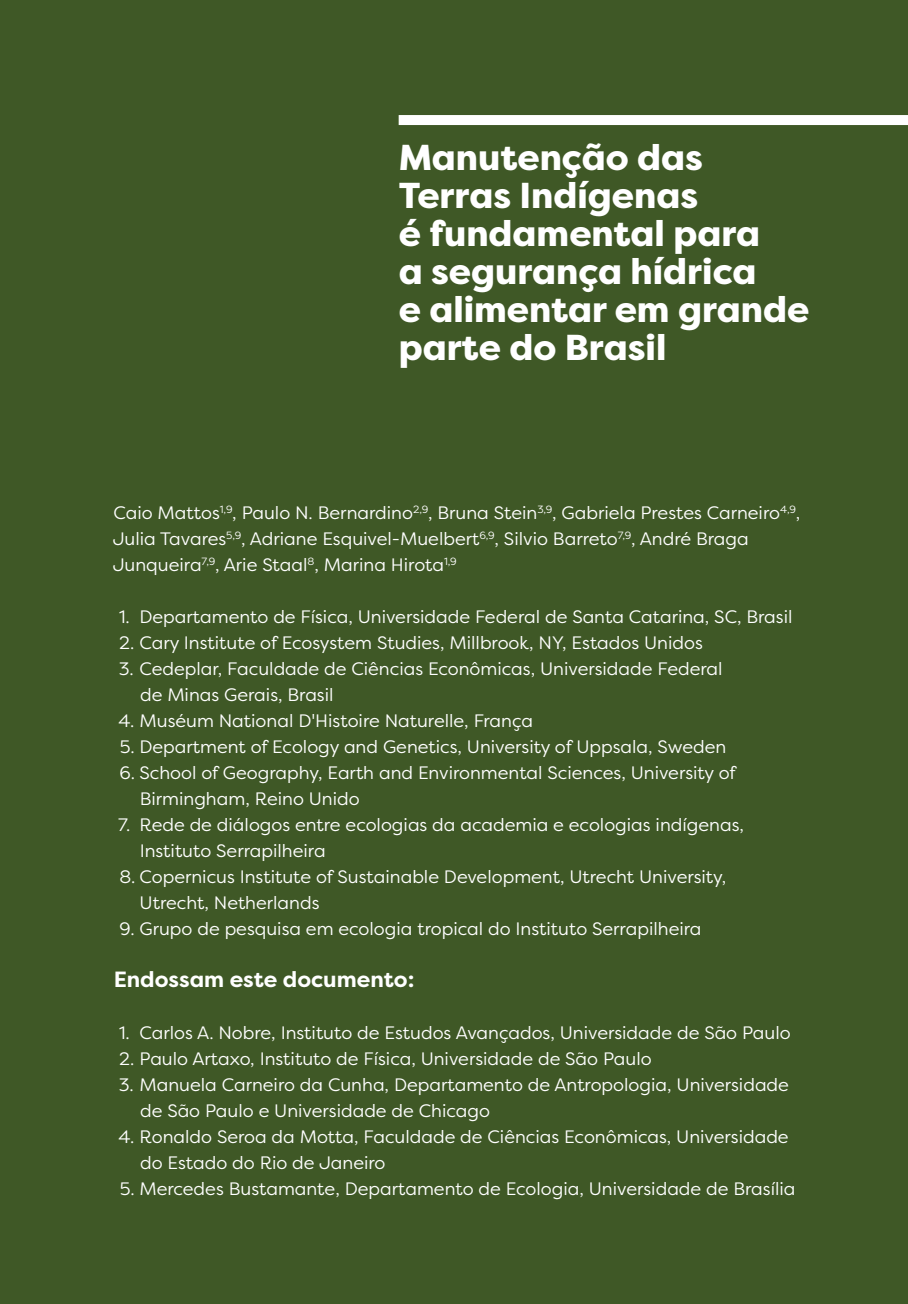
<style>
.page{position:relative;width:908px;height:1304px;background:#fff}
.page>*{position:absolute;margin:0;border:0;box-sizing:border-box;transform-origin:0 0}
.título_seção{font:800 36px/38px "Filson Pro";color:#fff}
.justificado_sem_recuo{font:700 22px "Filson Pro";color:#fff}
.justificado_sem_recuo-2{font:18px/26px "Filson Pro";color:#fff}
</style>
<div class="page">
<div style="left:0;top:0;width:907px;height:1304px;background:#3f5826"></div>
<div style="left:398px;top:115px;width:509px;height:10px;background:#fff"></div>
<p class="título_seção" style="left:398px;top:140px;width:412px">Manutenção das<br>Terras Indígenas<br>é fundamental para<br>a segurança hídrica<br>e alimentar em grande parte do Brasil</p>
<p class="justificado_sem_recuo-2" style="left:113px;top:499px;width:688px">Caio Mattos<sup>1,9</sup>, Paulo N. Bernardino<sup>2,9</sup>, Bruna Stein<sup>3,9</sup>, Gabriela Prestes Carneiro<sup>4,9</sup>,<br>Julia Tavares<sup>5,9</sup>, Adriane Esquivel-Muelbert<sup>6,9</sup>, Silvio Barreto<sup>7,9</sup>, André Braga<br>Junqueira<sup>7,9</sup>, Arie Staal<sup>8</sup>, Marina Hirota<sup>1,9</sup></p>
<p class="justificado_sem_recuo-2" style="left:119px;top:603px;width:674px">1. Departamento de Física, Universidade Federal de Santa Catarina, SC, Brasil</p>
<p class="justificado_sem_recuo-2" style="left:119px;top:629px;width:585px">2. Cary Institute of Ecosystem Studies, Millbrook, NY, Estados Unidos</p>
<p class="justificado_sem_recuo-2" style="left:140px;top:655px;width:583px;text-indent:-21px">3. Cedeplar, Faculdade de Ciências Econômicas, Universidade Federal de Minas Gerais, Brasil</p>
<p class="justificado_sem_recuo-2" style="left:118px;top:707px;width:416px">4. Muséum National D'Histoire Naturelle, França</p>
<p class="justificado_sem_recuo-2" style="left:120px;top:733px;width:607px">5. Department of Ecology and Genetics, University of Uppsala, Sweden</p>
<p class="justificado_sem_recuo-2" style="left:140px;top:759px;width:597px;text-indent:-20px">6. School of Geography, Earth and Environmental Sciences, University of<br>Birmingham, Reino Unido</p>
<p class="justificado_sem_recuo-2" style="left:140px;top:811px;width:605px;text-indent:-22px">7. Rede de diálogos entre ecologias da academia e ecologias indígenas,<br>Instituto Serrapilheira</p>
<p class="justificado_sem_recuo-2" style="left:140px;top:863px;width:588px;text-indent:-20px">8. Copernicus Institute of Sustainable Development, Utrecht University,<br>Utrecht, Netherlands</p>
<p class="justificado_sem_recuo-2" style="left:120px;top:915px;width:583px">9. Grupo de pesquisa em ecologia tropical do Instituto Serrapilheira</p>
<p class="justificado_sem_recuo" style="left:114px;top:965px;width:302px">Endossam este documento:</p>
<p class="justificado_sem_recuo-2" style="left:119px;top:1019px;width:673px">1. Carlos A. Nobre, Instituto de Estudos Avançados, Universidade de São Paulo</p>
<p class="justificado_sem_recuo-2" style="left:119px;top:1045px;width:534px">2. Paulo Artaxo, Instituto de Física, Universidade de São Paulo</p>
<p class="justificado_sem_recuo-2" style="left:140px;top:1071px;width:650px;text-indent:-21px">3. Manuela Carneiro da Cunha, Departamento de Antropologia, Universidade de São Paulo e Universidade de Chicago</p>
<p class="justificado_sem_recuo-2" style="left:140px;top:1123px;width:649px;text-indent:-22px">4. Ronaldo Seroa da Motta, Faculdade de Ciências Econômicas, Universidade do Estado do Rio de Janeiro</p>
<p class="justificado_sem_recuo-2" style="left:120px;top:1175px;width:676px">5. Mercedes Bustamante, Departamento de Ecologia, Universidade de Brasília</p>
</div>
